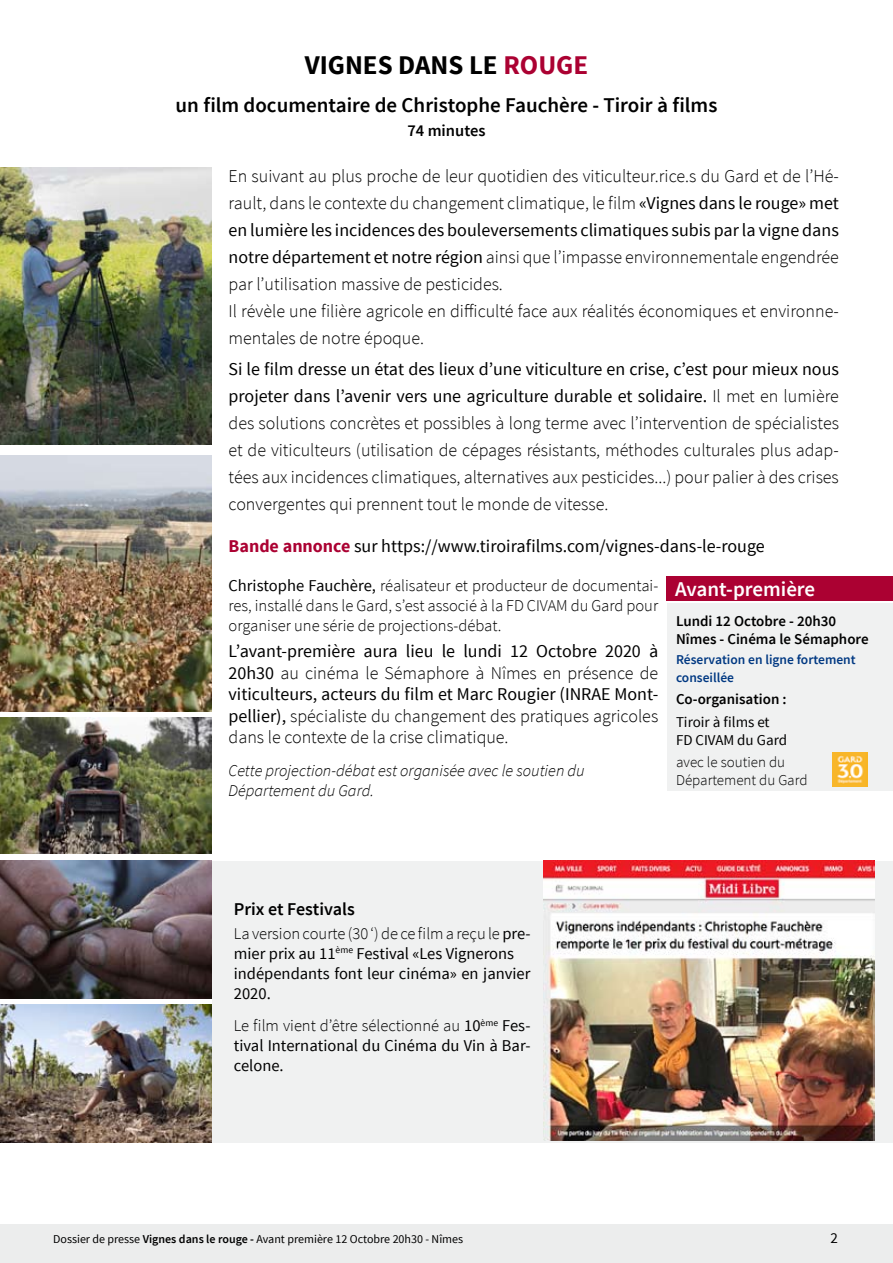
<style>
.page{position:relative;width:893px;height:1263px;background:#fff}
.page>*{position:absolute;margin:0;border:0;box-sizing:border-box;transform-origin:0 0}
.t1{font:700 27px "Source Sans Pro";color:#000}
.t2{font:600 21px "Source Sans Pro";color:#000}
.t3{font:600 21px "Source Sans Pro";color:#fff}
.t4{font:300 18px/27px "Source Sans Pro";color:#000;text-align:justify}
.t5{font:18px "Source Sans Pro";color:#000}
.t6{font:600 18px "Source Sans Pro";color:#000}
.t7{font:16.5px/19.8px "Source Sans Pro";color:#000}
.t8{font:300 16.5px/19.8px "Source Sans Pro";color:#000;text-align:justify}
.t9{font:italic 300 16.5px/19.8px "Source Sans Pro";color:#000}
.t10{font:600 16.5px "Source Sans Pro";color:#000}
.t11{font:600 15px/18px "Source Sans Pro";color:#000}
.t12{font:300 15px/18px "Source Sans Pro";color:#000}
.t13{font:15px/18px "Source Sans Pro";color:#000}
.t14{font:600 13.5px/18px "Source Sans Pro";color:#003882}
.t15{font:12px "Source Sans Pro";color:#000}
.s1{color:#ab0132}
.s2{font-weight:400}
.s3{font-weight:700;color:#ab0132}
.s4{font-weight:300}
.s5{font-weight:600}
</style>
<div class="page">
<div style="left:0;top:1225px;width:893px;height:38px;background:#eceded"></div>
<div style="left:212px;top:861px;width:681px;height:281px;background:#f0f1f1"></div>
<img style="left:0;top:167px;width:212px;height:277px">
<img style="left:0;top:455px;width:212px;height:256px">
<img style="left:0;top:718px;width:212px;height:135px">
<img style="left:0;top:861px;width:212px;height:138px">
<img style="left:0;top:1004px;width:212px;height:138px">
<div style="left:667px;top:576px;width:226px;height:25px;background:#ab0132"></div>
<div style="left:667px;top:604px;width:226px;height:187px;background:#f0f1f1"></div>
<img style="left:833px;top:752px;width:34px;height:35px">
<img style="left:543px;top:860px;width:332px;height:281px">
<h1 class="t1" style="left:305px;top:48px;width:285px">VIGNES DANS LE <span class="s1">ROUGE</span></h1>
<p class="t2" style="left:176px;top:92px;width:543px">un film documentaire de Christophe Fauchère - Tiroir à films</p>
<p class="t10" style="left:407px;top:120px;width:80px">74 minutes</p>
<p class="t4" style="left:229px;top:163px;width:612px;text-align:left">En suivant au plus proche de leur quotidien des viticulteur.rice.s du Gard et de l’Hé&shy;rault, dans le contexte du changement climatique, le film <span class="s2">«Vignes dans le rouge» met en lumière les incidences des bouleversements climatiques subis par la vigne dans notre département et notre région</span> ainsi que l’impasse environnementale engendrée par l’utilisation massive de pesticides.<br>Il révèle une filière agricole en difficulté face aux réalités économiques et environne&shy;mentales de notre époque.</p>
<p class="t4" style="left:229px;top:356px;width:612px"><span class="s2">Si le film dresse un état des lieux d’une viticulture en crise, c’est pour mieux nous projeter dans l’avenir vers une agriculture durable et solidaire.</span> Il met en lumière des solutions concrètes et possibles à long terme avec l’intervention de spécialistes et de viticulteurs (utilisation de cépages résistants, méthodes culturales plus adap&shy;tées aux incidences climatiques, alternatives aux pesticides...) pour palier à des crises convergentes qui prennent tout le monde de vitesse.</p>
<p class="t5" style="left:229px;top:535px;width:538px"><span class="s3">Bande annonce</span> sur https://www.tiroirafilms.com/vignes-dans-le-rouge</p>
<p class="t8" style="left:229px;top:576px;width:431px"><span class="s2">Christophe Fauchère,</span> réalisateur et producteur de documentai&shy;res, installé dans le Gard, s’est associé à la FD CIVAM du Gard pour organiser une série de projections-débat.</p>
<p class="t4" style="left:229px;top:640px;width:431px;line-height:21.6px"><span class="s2">L’avant-première aura lieu le lundi 12 Octobre 2020 à 20h30</span> au cinéma le Sémaphore à Nîmes en présence de <span class="s2">viticulteurs, acteurs du film et Marc Rougier (INRAE Mont&shy;pellier),</span> spécialiste du changement des pratiques agricoles dans le contexte de la crise climatique.</p>
<p class="t9" style="left:229px;top:760px;width:358px">Cette projection-débat est organisée avec le soutien du<br>Département du Gard.</p>
<p class="t3" style="left:675px;top:576px;width:141px">Avant-première</p>
<p class="t11" style="left:676px;top:612px;width:194px">Lundi 12 Octobre - 20h30<br>Nîmes - Cinéma le Sémaphore</p>
<p class="t14" style="left:676px;top:651px;width:181px">Réservation en ligne fortement conseillée</p>
<p class="t11" style="left:676px;top:691px;width:112px">Co-organisation :</p>
<p class="t13" style="left:676px;top:713px;width:113px">Tiroir à films et<br>FD CIVAM du Gard</p>
<p class="t12" style="left:676px;top:753px;width:133px">avec le soutien du<br>Département du Gard</p>
<p class="t6" style="left:234px;top:898px;width:122px">Prix et Festivals</p>
<p class="t7" style="left:234px;top:924px;width:298px"><span class="s4">La version courte (30 ‘) de ce film a reçu le</span> pre&shy;mier prix au 11<sup>ème</sup> Festival «Les Vignerons indépendants font leur cinéma» en janvier 2020.</p>
<p class="t7" style="left:234px;top:1016px;width:298px;text-align:justify"><span class="s4">Le film vient d’être sélectionné au</span> 10<sup>ème</sup> Fes&shy;tival International du Cinéma du Vin à Bar&shy;celone.</p>
<p class="t15" style="left:53px;top:1231px;width:412px">Dossier de presse <span class="s5">Vignes dans le rouge -</span> Avant première 12 Octobre 20h30 - Nîmes</p>
<p class="t13" style="left:830px;top:1229px;width:9px">2</p>
</div>
